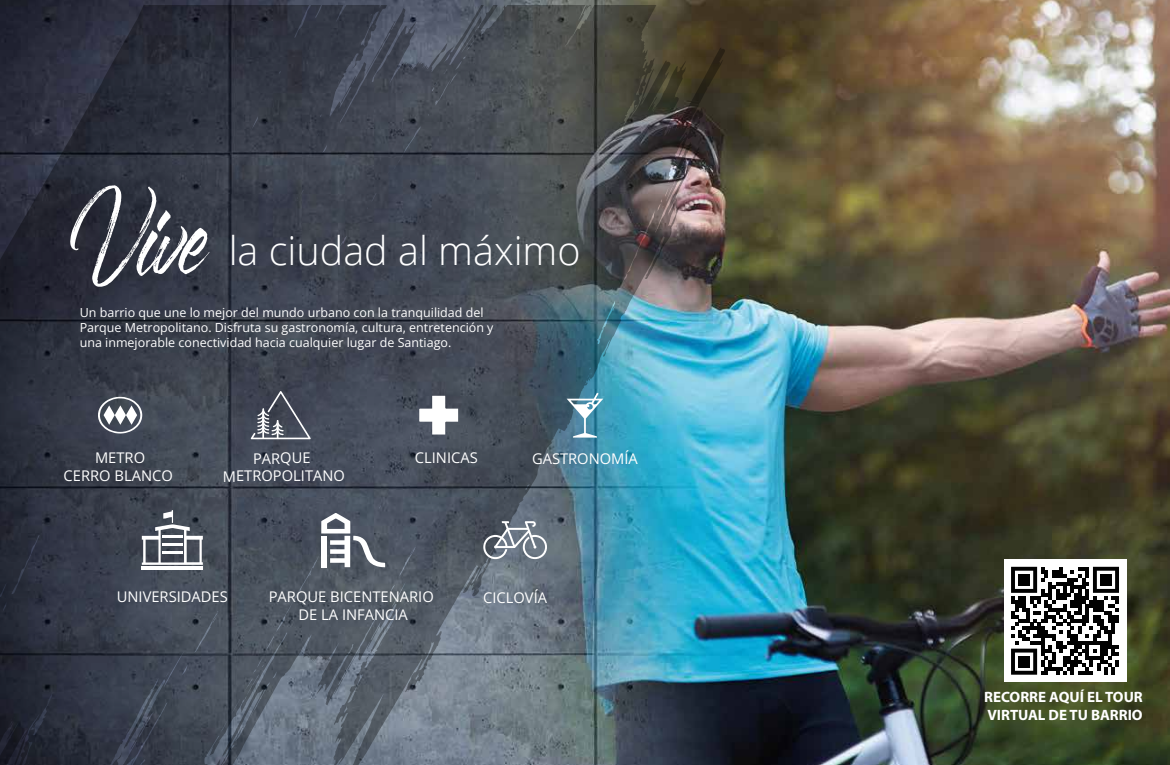
<style>
.page{position:relative;width:1170px;height:765px;background:#fff}
.page>*{position:absolute;margin:0;border:0;box-sizing:border-box;transform-origin:0 0}
.t1{font:188.12px "Fudelines Demo";color:#fff}
.t2{font:300 39.5px "Open Sans";color:#fff}
.t3{font:700 15px/18px "Myriad Pro";color:#fff}
.t4{font:14.75px/17.6px "Open Sans";color:#fff;text-align:center}
.t5{font:12.5px/15px "Open Sans";color:#fff}
</style>
<div class="page">
<img style="left:0;top:0;width:1169px;height:765px">
<img style="left:0;top:5px;width:725px;height:760px">
<svg style="left:321px;top:513px;width:64px;height:54px"></svg>
<div style="left:321px;top:536px;width:6px;height:31px;background:#fff"></div>
<hr style="left:142px;top:566px;width:61px;height:4px;background:#fff">
<svg style="left:142px;top:510px;width:61px;height:55px"></svg>
<hr style="left:162px;top:536px;width:21px;height:2px;background:#fff">
<hr style="left:162px;top:543px;width:21px;height:3px;background:#fff">
<hr style="left:162px;top:551px;width:21px;height:2px;background:#fff">
<svg style="left:566px;top:393px;width:37px;height:45px"></svg>
<svg style="left:419px;top:396px;width:39px;height:39px"></svg>
<svg style="left:251px;top:391px;width:60px;height:48px;background:#5c616d"></svg>
<svg style="left:98px;top:397px;width:44px;height:37px"></svg>
<svg style="left:483px;top:521px;width:64px;height:38px;background:#838b95"></svg>
<div style="left:1003px;top:559px;width:123px;height:123px;background:#fff"></div>
<svg style="left:1011px;top:567px;width:107px;height:108px"></svg>
<div style="left:1018px;top:574px;width:11px;height:11px;background:#010101"></div>
<div style="left:1100px;top:574px;width:11px;height:11px;background:#010101"></div>
<div style="left:1018px;top:656px;width:11px;height:11px;background:#010101"></div>
<h1 class="t1" style="left:88px;top:99px;width:119px">Vive</h1>
<h2 class="t2" style="left:229px;top:223px;width:353px">la ciudad al máximo</h2>
<p class="t5" style="left:80px;top:305px;width:415px">Un barrio que une lo mejor del mundo urbano con la tranquilidad del<br>Parque Metropolitano. Disfruta su gastronomía, cultura, entretención y una inmejorable conectividad hacia cualquier lugar de Santiago.</p>
<p class="t4" style="left:64px;top:448px;width:111px">METRO<br>CERRO BLANCO</p>
<p class="t4" style="left:532px;top:450px;width:107px">GASTRONOMÍA</p>
<p class="t4" style="left:223px;top:449px;width:124px">PARQUE<br>METROPOLITANO</p>
<p class="t4" style="left:415px;top:448px;width:64px">CLINICAS</p>
<p class="t4" style="left:117px;top:588px;width:113px">UNIVERSIDADES</p>
<p class="t4" style="left:269px;top:588px;width:166px">PARQUE BICENTENARIO</p>
<p class="t4" style="left:483px;top:589px;width:65px">CICLOVÍA</p>
<p class="t4" style="left:298px;top:605px;width:111px">DE LA INFANCIA</p>
<p class="t3" style="left:984px;top:688px;width:160px">RECORRE AQUÍ EL TOUR<br>VIRTUAL DE TU BARRIO</p>
</div>
